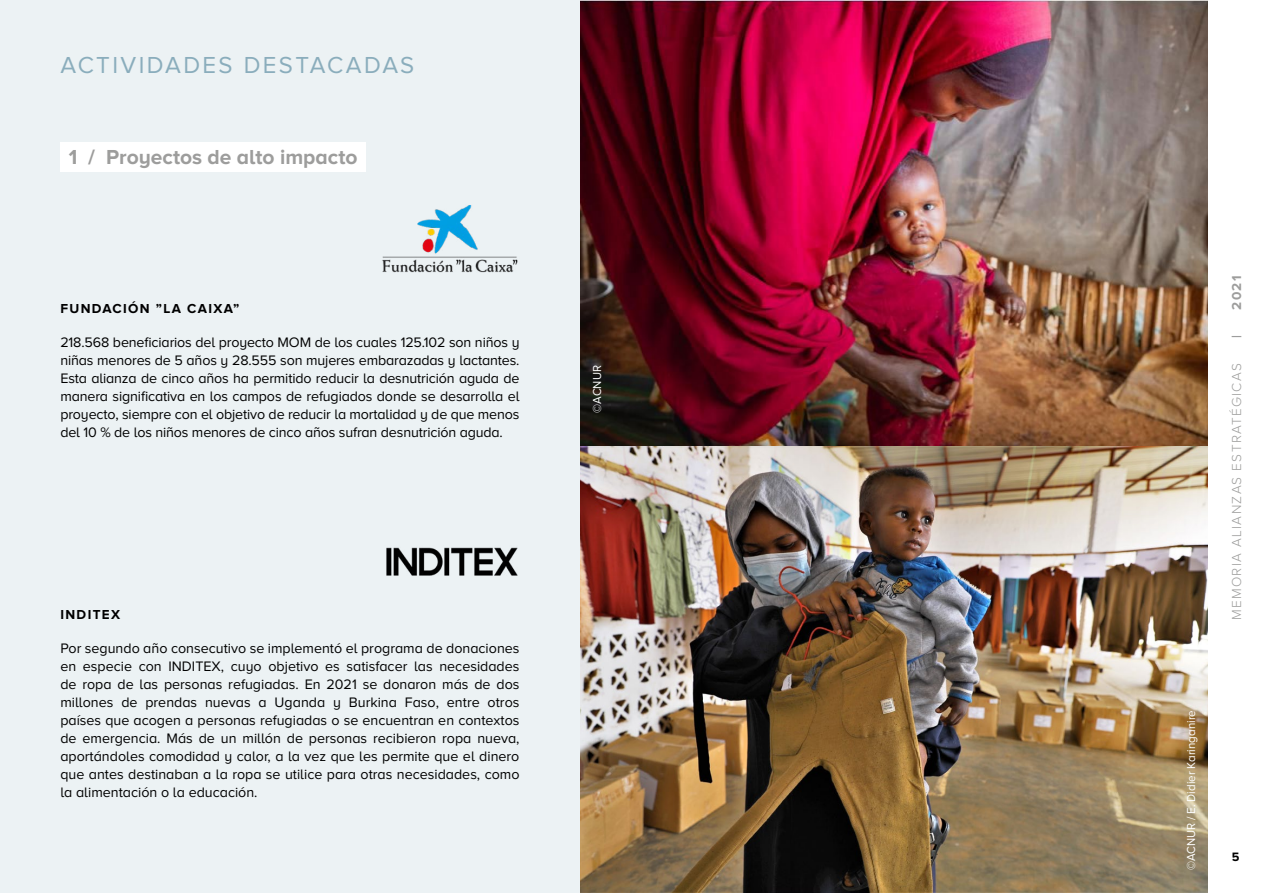
<style>
.page{position:relative;width:1263px;height:893px;background:#fff}
.page>*{position:absolute;margin:0;border:0;box-sizing:border-box;transform-origin:0 0}
.t1{font:24px "Proxima Nova A";letter-spacing:.1em;color:#8aadbc}
.t2{font:700 21px "Proxima Nova A";color:#9d9d9c}
.t3{font:14.25px/18px "Proxima Nova A";letter-spacing:-.005em;color:#000;text-align:justify}
.t4{font:300 13.5px "Proxima Nova A";letter-spacing:.1em;color:#9d9d9c}
.t5{font:700 13.5px "Proxima Nova A";letter-spacing:.1em;color:#000}
.t6{font:700 13.5px "Proxima Nova A";color:#9d9d9c}
.t7{font:700 12.6px "Proxima Nova";color:#000}
.t8{font:12px "Proxima Nova A";color:#fff;scale:.96 1}
</style>
<div class="page">
<div style="left:0;top:0;width:587px;height:893px;background:#ecf2f4"></div>
<img style="left:580px;top:0;width:628px;height:893px">
<img style="left:382px;top:205px;width:136px;height:68px">
<div style="left:60px;top:142px;width:306px;height:30px;background:#fff"></div>
<img style="left:386px;top:547px;width:132px;height:29px">
<h1 class="t1" style="left:60px;top:52px;width:355px">ACTIVIDADES DESTACADAS</h1>
<h2 class="t2" style="left:69px;top:145px;width:290px">1 / Proyectos de alto impacto</h2>
<p class="t5" style="left:60px;top:301px;width:180px">FUNDACIÓN ”LA CAIXA”</p>
<p class="t3" style="left:60px;top:333px;width:461px">218.568 beneficiarios del proyecto MOM de los cuales 125.102 son niños y niñas menores de 5 años y 28.555 son mujeres embarazadas y lactantes.<br>Esta alianza de cinco años ha permitido reducir la desnutrición aguda de manera significativa en los campos de refugiados donde se desarrolla el proyecto, siempre con el objetivo de reducir la mortalidad y de que menos del 10 % de los niños menores de cinco años sufran desnutrición aguda.</p>
<p class="t5" style="left:60px;top:607px;width:61px">INDITEX</p>
<p class="t3" style="left:60px;top:639px;width:461px">Por segundo año consecutivo se implementó el programa de donaciones en especie con INDITEX, cuyo objetivo es satisfacer las necesidades de ropa de las personas refugiadas. En 2021 se donaron más de dos millones de prendas nuevas a Uganda y Burkina Faso, entre otros países que acogen a personas refugiadas o se encuentran en contextos de emergencia. Más de un millón de personas recibieron ropa nueva, aportándoles comodidad y calor, a la vez que les permite que el dinero que antes destinaban a la ropa se utilice para otras necesidades, como la alimentación o la educación.</p>
<p class="t8" style="left:591px;top:413px;width:51px;rotate:-90deg">©ACNUR</p>
<p class="t6" style="left:1229px;top:310px;width:36px;rotate:-90deg">2021</p>
<p class="t6" style="left:1229px;top:338px;width:4px;rotate:-90deg">|</p>
<p class="t4" style="left:1229px;top:620px;width:258px;rotate:-90deg">MEMORIA ALIANZAS ESTRATÉGICAS</p>
<p class="t8" style="left:1184px;top:870px;width:168px;rotate:-90deg">©ACNUR / E. Didier Karinganire</p>
<p class="t7" style="left:1232px;top:850px;width:9px">5</p>
</div>
